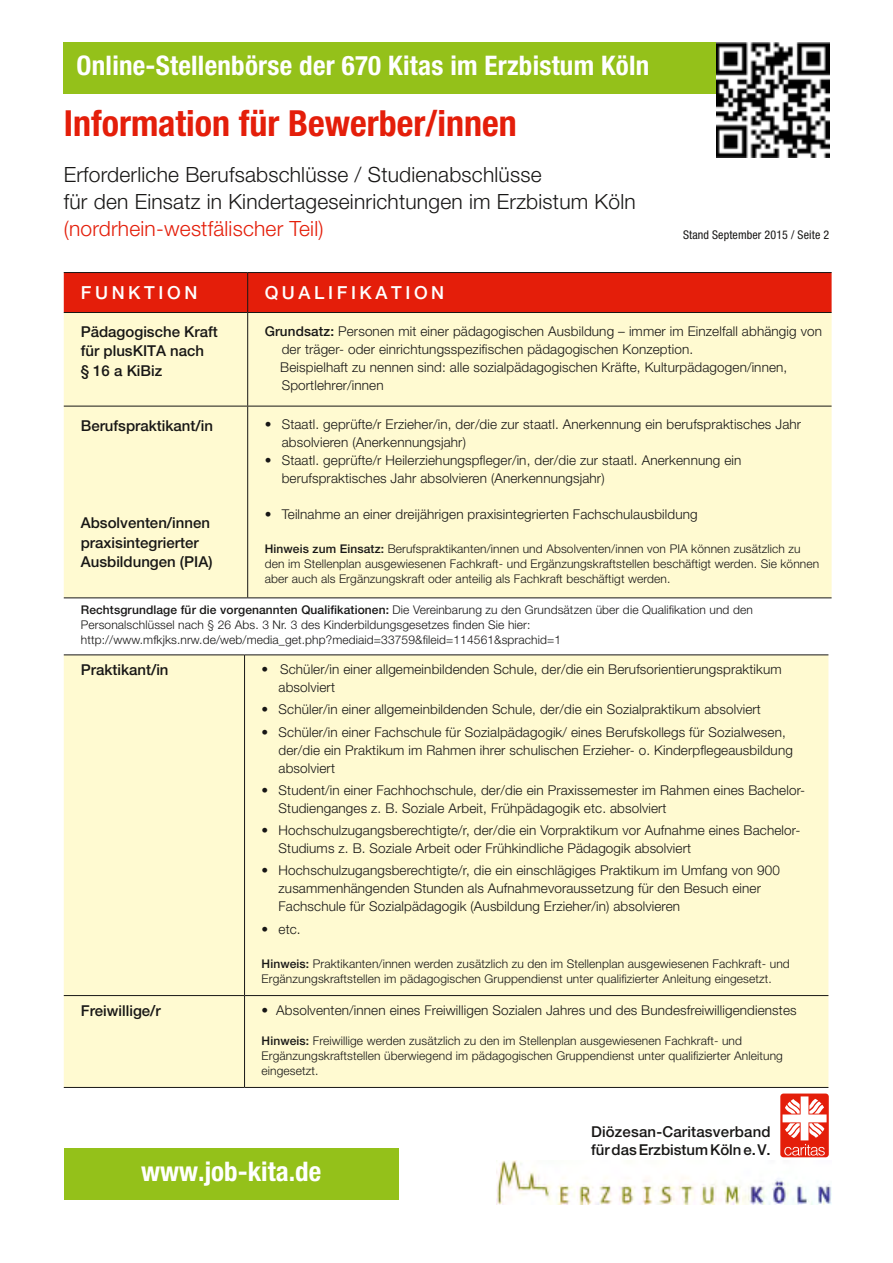
<style>
.page{position:relative;width:893px;height:1263px;background:#fff}
.page>*{position:absolute;margin:0;border:0;box-sizing:border-box;transform-origin:0 0}
.Kopfzeile{font:700 condensed 36px "Helvetica Neue";color:#e41e0a}
.t1{font:700 condensed 27px "Helvetica Neue";letter-spacing:.01em;color:#fff}
.Kopfzeile-2{font:300 21px "Helvetica Neue";letter-spacing:.01em;color:#181716}
.Kopfzeile-3{font:300 21px "Helvetica Neue";letter-spacing:.01em;color:#e41e0a}
.t2{font:500 18px "Helvetica Neue";letter-spacing:.2em;color:#fff}
.t3{font:500 15px/19.5px "Helvetica Neue";color:#181716}
.einzug{font:300 13.5px/18px "Helvetica Neue";letter-spacing:.01em;color:#181716}
.klein{font:300 12px/15px "Helvetica Neue";letter-spacing:.01em;color:#181716}
.klein-2{font:condensed 12px "Helvetica Neue";letter-spacing:.01em;color:#181716}
.s1{font-weight:500}
</style>
<div class="page">
<div style="left:64px;top:273px;width:768px;height:39px;background:#e41e0a"></div>
<div style="left:64px;top:313px;width:768px;height:284px;background:#fffad1"></div>
<hr style="left:247px;top:273px;width:1px;height:39px;background:#181716">
<hr style="left:247px;top:313px;width:1px;height:93px;background:#181716">
<hr style="left:247px;top:406px;width:1px;height:191px;background:#181716">
<hr style="left:64px;top:272px;width:184px;height:1px;background:#181716">
<hr style="left:248px;top:272px;width:584px;height:1px;background:#181716">
<hr style="left:64px;top:312px;width:184px;height:1px;background:#181716">
<hr style="left:248px;top:312px;width:584px;height:1px;background:#181716">
<hr style="left:64px;top:406px;width:184px;height:1px;background:#181716">
<hr style="left:248px;top:406px;width:584px;height:1px;background:#181716">
<hr style="left:64px;top:597px;width:184px;height:1px;background:#181716">
<hr style="left:248px;top:597px;width:584px;height:1px;background:#181716">
<div style="left:64px;top:656px;width:764px;height:431px;background:#fffad1"></div>
<hr style="left:244px;top:655px;width:1px;height:340px;background:#181716">
<hr style="left:244px;top:996px;width:1px;height:91px;background:#181716">
<hr style="left:64px;top:1087px;width:181px;height:1px;background:#181716">
<hr style="left:245px;top:1087px;width:583px;height:1px;background:#181716">
<hr style="left:64px;top:995px;width:181px;height:1px;background:#181716">
<hr style="left:245px;top:995px;width:583px;height:1px;background:#181716">
<hr style="left:64px;top:655px;width:181px;height:1px;background:#181716">
<hr style="left:245px;top:655px;width:583px;height:1px;background:#181716">
<div style="left:64px;top:43px;width:676px;height:51px;background:#94c11a"></div>
<img style="left:717px;top:43px;width:112px;height:115px">
<img style="left:497px;top:1160px;width:335px;height:44px">
<div style="left:64px;top:1148px;width:335px;height:51px;background:#94c11a"></div>
<div style="left:780px;top:1093px;width:49px;height:64px;background:#e41e0a;border-radius:3px"></div>
<svg style="left:782px;top:1096px;width:44px;height:59px"></svg>
<p class="t1" style="left:77px;top:49px;width:574px">Online-Stellenbörse der 670 Kitas im Erzbistum Köln</p>
<p class="Kopfzeile" style="left:64px;top:101px;width:454px">Information für Bewerber/innen</p>
<p class="Kopfzeile-2" style="left:64px;top:162px;width:479px">Erforderliche Berufsabschlüsse / Studienabschlüsse</p>
<p class="Kopfzeile-2" style="left:64px;top:189px;width:573px">für den Einsatz in Kindertageseinrichtungen im Erzbistum Köln</p>
<p class="Kopfzeile-3" style="left:64px;top:216px;width:261px">(nordrhein-westfälischer Teil)</p>
<p class="klein-2" style="left:683px;top:227px;width:148px">Stand September 2015 / Seite 2</p>
<p class="t2" style="left:81px;top:282px;width:118px">FUNKTION</p>
<p class="t2" style="left:265px;top:282px;width:181px">QUALIFIKATION</p>
<p class="t3" style="left:81px;top:322px;width:139px">Pädagogische Kraft für plusKITA nach</p>
<p class="t3" style="left:81px;top:361px;width:83px">§ 16 a KiBiz</p>
<p class="einzug" style="left:282px;top:322px;width:542px;text-indent:-17px"><span class="s1">Grundsatz:</span> Personen mit einer pädagogischen Ausbildung – immer im Einzelfall abhängig von der träger- oder einrichtungsspezifischen pädagogischen Konzeption.</p>
<p class="einzug" style="left:280px;top:358px;width:509px">Beispielhaft zu nennen sind: alle sozialpädagogischen Kräfte, Kulturpädagogen/innen,<br>Sportlehrer/innen</p>
<p class="t3" style="left:81px;top:415px;width:134px">Berufspraktikant/in</p>
<p class="einzug" style="left:282px;top:415px;width:521px;text-indent:-17px">• Staatl. geprüfte/r Erzieher/in, der/die zur staatl. Anerkennung ein berufspraktisches Jahr absolvieren (Anerkennungsjahr)</p>
<p class="einzug" style="left:282px;top:451px;width:461px;text-indent:-17px">• Staatl. geprüfte/r Heilerziehungspfleger/in, der/die zur staatl. Anerkennung ein berufspraktisches Jahr absolvieren (Anerkennungsjahr)</p>
<p class="einzug" style="left:265px;top:505px;width:434px">• Teilnahme an einer dreijährigen praxisintegrierten Fachschulausbildung</p>
<p class="klein" style="left:265px;top:540px;width:556px"><span class="s1">Hinweis zum Einsatz:</span> Berufspraktikanten/innen und Absolventen/innen von PIA können zusätzlich zu den im Stellenplan ausgewiesenen Fachkraft- und Ergänzungskraftstellen beschäftigt werden. Sie können aber auch als Ergänzungskraft oder anteilig als Fachkraft beschäftigt werden.</p>
<p class="klein" style="left:81px;top:602px;width:674px"><span class="s1">Rechtsgrundlage für die vorgenannten Qualifikationen:</span> Die Vereinbarung zu den Grundsätzen über die Qualifikation und den<br>Personalschlüssel nach § 26 Abs. 3 Nr. 3 des Kinderbildungsgesetzes finden Sie hier: http://www.mfkjks.nrw.de/web/media_get.php?mediaid=33759&amp;fileid=114561&amp;sprachid=1</p>
<p class="t3" style="left:81px;top:660px;width:89px">Praktikant/in</p>
<p class="einzug" style="left:279px;top:660px;width:505px;text-indent:-17px">• Schüler/in einer allgemeinbildenden Schule, der/die ein Berufsorientierungspraktikum absolviert</p>
<p class="einzug" style="left:262px;top:700px;width:501px">• Schüler/in einer allgemeinbildenden Schule, der/die ein Sozialpraktikum absolviert</p>
<p class="einzug" style="left:279px;top:722px;width:516px;text-indent:-17px">• Schüler/in einer Fachschule für Sozialpädagogik/ eines Berufskollegs für Sozialwesen, der/die ein Praktikum im Rahmen ihrer schulischen Erzieher- o. Kinderpflegeausbildung absolviert</p>
<p class="einzug" style="left:279px;top:781px;width:528px;text-indent:-17px">• Student/in einer Fachhochschule, der/die ein Praxissemester im Rahmen eines Bachelor-<br>Studienganges z. B. Soziale Arbeit, Frühpädagogik etc. absolviert</p>
<p class="einzug" style="left:279px;top:821px;width:523px;text-indent:-17px">• Hochschulzugangsberechtigte/r, der/die ein Vorpraktikum vor Aufnahme eines Bachelor-<br>Studiums z. B. Soziale Arbeit oder Frühkindliche Pädagogik absolviert</p>
<p class="einzug" style="left:279px;top:861px;width:503px;text-indent:-17px">• Hochschulzugangsberechtigte/r, die ein einschlägiges Praktikum im Umfang von 900 zusammenhängenden Stunden als Aufnahmevoraussetzung für den Besuch einer<br>Fachschule für Sozialpädagogik (Ausbildung Erzieher/in) absolvieren</p>
<p class="einzug" style="left:262px;top:919px;width:41px">• etc.</p>
<p class="klein" style="left:262px;top:956px;width:530px"><span class="s1">Hinweis:</span> Praktikanten/innen werden zusätzlich zu den im Stellenplan ausgewiesenen Fachkraft- und<br>Ergänzungskraftstellen im pädagogischen Gruppendienst unter qualifizierter Anleitung eingesetzt.</p>
<p class="t3" style="left:81px;top:1000px;width:82px">Freiwillige/r</p>
<p class="einzug" style="left:262px;top:1000px;width:537px">• Absolventen/innen eines Freiwilligen Sozialen Jahres und des Bundesfreiwilligendienstes</p>
<p class="klein" style="left:262px;top:1033px;width:523px"><span class="s1">Hinweis:</span> Freiwillige werden zusätzlich zu den im Stellenplan ausgewiesenen Fachkraft- und<br>Ergänzungskraftstellen überwiegend im pädagogischen Gruppendienst unter qualifizierter Anleitung eingesetzt.</p>
<p class="t3" style="left:81px;top:513px;width:133px">Absolventen/innen praxisintegrierter<br>Ausbildungen (PIA)</p>
<p class="t1" style="left:141px;top:1155px;width:181px">www.job-kita.de</p>
<p class="t3" style="left:591px;top:1122px;width:181px">Diözesan-Caritasverband</p>
<p class="t3" style="left:591px;top:1140px;width:181px">für das Erzbistum Köln e.V.</p>
</div>
